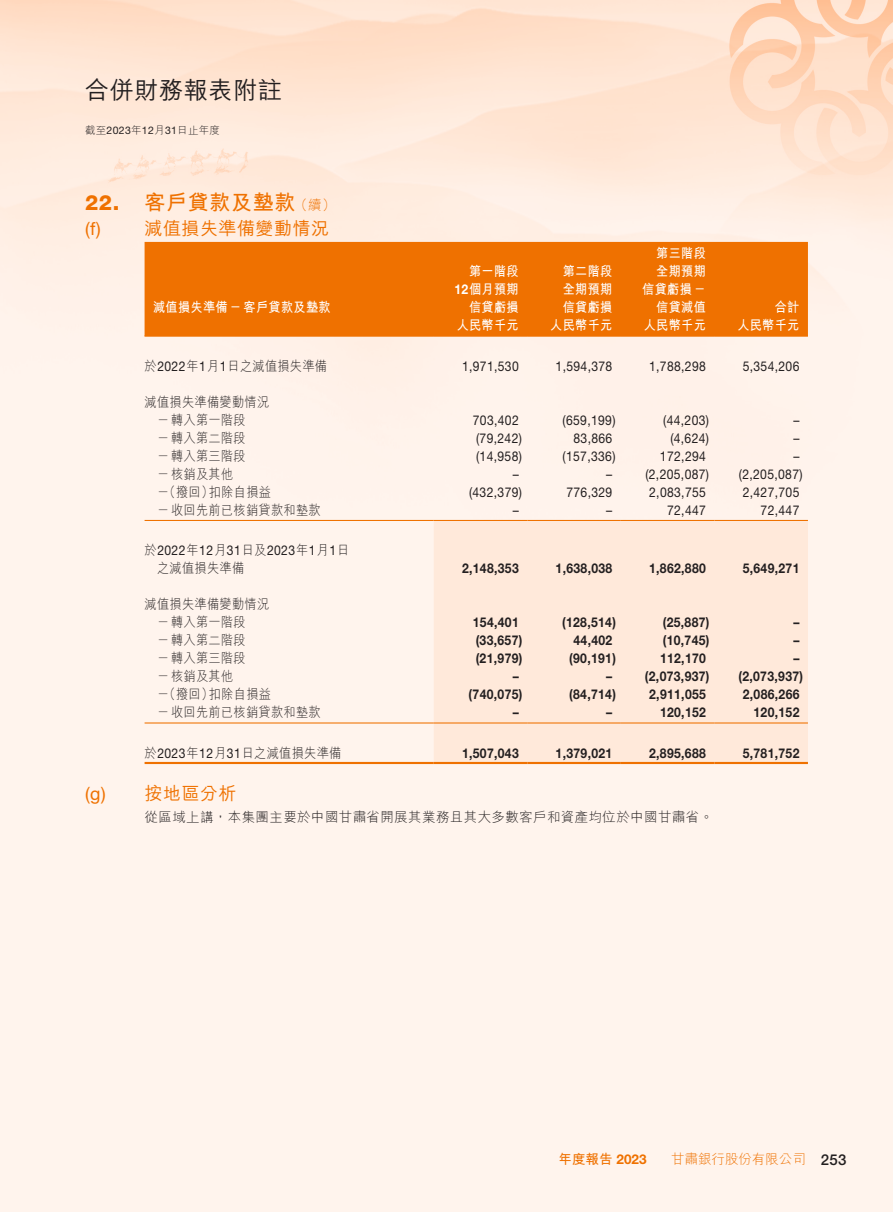
<style>
.page{position:relative;width:893px;height:1212px;background:#fff}
.page>*{position:absolute;margin:0;border:0;box-sizing:border-box;transform-origin:0 0}
.t1{font:500 24px "M Hei HK";letter-spacing:.03em;color:#231f20}
.t2{font:700 21px "M Hei HK";letter-spacing:.03em;color:#ef7100}
.t3{font:500 18px "M Hei HK";letter-spacing:.03em;color:#ef7100}
.t4{font:18px "Helvetica Neue LT Std";color:#ef7100}
.t5{font:500 15px "Helvetica Neue LT Std";color:#231f20}
.t6{font:700 13.5px "Helvetica Neue LT Std";letter-spacing:.03em;color:#231f20;scale:.9 1}
.t7{font:13.5px "Helvetica Neue LT Std";letter-spacing:.03em;color:#231f20;scale:.9 1}
.t8{font:300 13.5px/18px "M Hei HK";letter-spacing:.03em;color:#231f20;scale:.9 1}
.t9{font:700 13.5px/18px "M Hei HK";letter-spacing:.03em;color:#fff;text-align:right;scale:.9 1}
.t10{font:300 13.5px "M Hei HK";letter-spacing:.03em;color:#231f20}
.t11{font:300 13.5px "M Hei HK";color:#ef7100}
.t12{font:700 13.5px "M Hei HK";color:#ef7100}
.t13{font:300 10.5px "M Hei HK";letter-spacing:.03em;color:#231f20}
.s1{font-family:"Helvetica Neue LT Std";font-weight:400}
.s2{font-family:"Helvetica Neue LT Std";font-weight:800}
.s3{font-weight:300;font-size:13.5px}
.s4{font-family:"Helvetica Neue LT Std"}
.s5{font-family:"M Hei HK";font-weight:300}
</style>
<div class="page">
<img style="left:0;top:0;width:893px;height:1212px">
<div style="left:145px;top:242px;width:663px;height:93px;background:#ef7100"></div>
<div style="left:434px;top:521px;width:374px;height:241px;background:#ffe9da"></div>
<hr style="left:145px;top:335px;width:289px;height:1px;background:#ef7100">
<hr style="left:434px;top:335px;width:93px;height:1px;background:#ef7100">
<hr style="left:527px;top:335px;width:94px;height:1px;background:#ef7100">
<hr style="left:621px;top:335px;width:93px;height:1px;background:#ef7100">
<hr style="left:714px;top:335px;width:94px;height:1px;background:#ef7100">
<hr style="left:145px;top:520px;width:289px;height:1px;background:#ef7100">
<hr style="left:434px;top:520px;width:93px;height:1px;background:#ef7100">
<hr style="left:527px;top:520px;width:94px;height:1px;background:#ef7100">
<hr style="left:621px;top:520px;width:93px;height:1px;background:#ef7100">
<hr style="left:714px;top:520px;width:94px;height:1px;background:#ef7100">
<hr style="left:145px;top:722px;width:289px;height:1px;background:#ef7100">
<hr style="left:434px;top:722px;width:93px;height:1px;background:#ef7100">
<hr style="left:527px;top:722px;width:94px;height:1px;background:#ef7100">
<hr style="left:621px;top:722px;width:93px;height:1px;background:#ef7100">
<hr style="left:714px;top:722px;width:94px;height:1px;background:#ef7100">
<hr style="left:145px;top:762px;width:289px;height:2px;background:#ef7100">
<hr style="left:434px;top:762px;width:93px;height:2px;background:#ef7100">
<hr style="left:527px;top:762px;width:94px;height:2px;background:#ef7100">
<hr style="left:621px;top:762px;width:93px;height:2px;background:#ef7100">
<hr style="left:714px;top:762px;width:94px;height:2px;background:#ef7100">
<h1 class="t1" style="left:85px;top:73px;width:199px">合併財務報表附註</h1>
<p class="t13" style="left:85px;top:125px;width:137px">截至<span class="s1">2023</span>年<span class="s1">12</span>月<span class="s1">31</span>日止年度</p>
<h2 class="t2" style="left:85px;top:187px;width:252px"><span class="s2">22.</span> 客戶貸款及墊款<span class="s3">（續）</span></h2>
<h3 class="t4" style="left:85px;top:218px;width:17px">(f)</h3>
<h3 class="t3" style="left:145px;top:216px;width:186px">減值損失準備變動情況</h3>
<p class="t9" style="left:153px;top:297px;width:199px">減值損失準備－客戶貸款及墊款</p>
<p class="t9" style="left:454px;top:261px;width:73px">第一階段<br><span class="s4">12</span>個月預期信貸虧損</p>
<p class="t9" style="left:563px;top:261px;width:57px;text-align:justify">第二階段全期預期信貸虧損</p>
<p class="t9" style="left:642px;top:243px;width:72px">第三階段全期預期信貸虧損－信貸減值</p>
<p class="t9" style="left:775px;top:297px;width:29px">合計</p>
<p class="t9" style="left:457px;top:315px;width:71px">人民幣千元</p>
<p class="t9" style="left:550px;top:315px;width:71px">人民幣千元</p>
<p class="t9" style="left:644px;top:315px;width:71px">人民幣千元</p>
<p class="t9" style="left:737px;top:315px;width:71px">人民幣千元</p>
<p class="t8" style="left:145px;top:357px;width:204px">於<span class="s1">2022</span>年<span class="s1">1</span>月<span class="s1">1</span>日之減值損失準備</p>
<p class="t7" style="left:462px;top:358px;width:65px">1,971,530</p>
<p class="t7" style="left:556px;top:358px;width:65px">1,594,378</p>
<p class="t7" style="left:649px;top:358px;width:65px">1,788,298</p>
<p class="t7" style="left:743px;top:358px;width:65px">5,354,206</p>
<p class="t8" style="left:157px;top:393px;width:126px;text-indent:-12px">減值損失準備變動情況－轉入第一階段</p>
<p class="t7" style="left:473px;top:412px;width:53px">703,402</p>
<p class="t7" style="left:563px;top:412px;width:60px">(659,199)</p>
<p class="t7" style="left:663px;top:412px;width:52px">(44,203)</p>
<p class="t7" style="left:793px;top:412px;width:8px">–</p>
<p class="t8" style="left:157px;top:429px;width:100px">－轉入第二階段</p>
<p class="t7" style="left:476px;top:430px;width:52px">(79,242)</p>
<p class="t7" style="left:573px;top:430px;width:45px">83,866</p>
<p class="t7" style="left:670px;top:430px;width:45px">(4,624)</p>
<p class="t7" style="left:793px;top:430px;width:8px">–</p>
<p class="t8" style="left:157px;top:447px;width:100px">－轉入第三階段</p>
<p class="t7" style="left:476px;top:448px;width:52px">(14,958)</p>
<p class="t7" style="left:563px;top:448px;width:60px">(157,336)</p>
<p class="t7" style="left:660px;top:448px;width:53px">172,294</p>
<p class="t7" style="left:793px;top:448px;width:8px">–</p>
<p class="t8" style="left:157px;top:465px;width:86px">－核銷及其他</p>
<p class="t7" style="left:513px;top:466px;width:8px">–</p>
<p class="t7" style="left:606px;top:466px;width:8px">–</p>
<p class="t7" style="left:645px;top:466px;width:72px">(2,205,087)</p>
<p class="t7" style="left:739px;top:466px;width:72px">(2,205,087)</p>
<p class="t8" style="left:157px;top:483px;width:128px">－（撥回）扣除自損益</p>
<p class="t7" style="left:469px;top:484px;width:60px">(432,379)</p>
<p class="t7" style="left:566px;top:484px;width:53px">776,329</p>
<p class="t7" style="left:649px;top:484px;width:65px">2,083,755</p>
<p class="t7" style="left:743px;top:484px;width:65px">2,427,705</p>
<p class="t8" style="left:157px;top:501px;width:183px">－收回先前已核銷貸款和墊款</p>
<p class="t7" style="left:513px;top:502px;width:8px">–</p>
<p class="t7" style="left:606px;top:502px;width:8px">–</p>
<p class="t7" style="left:667px;top:502px;width:45px">72,447</p>
<p class="t7" style="left:761px;top:502px;width:45px">72,447</p>
<p class="t7" style="left:145px;top:542px;width:229px"><span class="s5">於</span>2022<span class="s5">年</span>12<span class="s5">月</span>31<span class="s5">日及</span>2023<span class="s5">年</span>1<span class="s5">月</span>1<span class="s5">日</span></p>
<p class="t8" style="left:157px;top:559px;width:98px">之減值損失準備</p>
<p class="t6" style="left:462px;top:560px;width:65px">2,148,353</p>
<p class="t6" style="left:556px;top:560px;width:65px">1,638,038</p>
<p class="t6" style="left:649px;top:560px;width:65px">1,862,880</p>
<p class="t6" style="left:743px;top:560px;width:65px">5,649,271</p>
<p class="t8" style="left:157px;top:595px;width:126px;text-indent:-12px">減值損失準備變動情況－轉入第一階段</p>
<p class="t6" style="left:473px;top:614px;width:53px">154,401</p>
<p class="t6" style="left:562px;top:614px;width:61px">(128,514)</p>
<p class="t6" style="left:663px;top:614px;width:53px">(25,887)</p>
<p class="t6" style="left:793px;top:614px;width:8px">–</p>
<p class="t8" style="left:157px;top:631px;width:100px">－轉入第二階段</p>
<p class="t6" style="left:476px;top:632px;width:53px">(33,657)</p>
<p class="t6" style="left:573px;top:632px;width:45px">44,402</p>
<p class="t6" style="left:663px;top:632px;width:53px">(10,745)</p>
<p class="t6" style="left:793px;top:632px;width:8px">–</p>
<p class="t8" style="left:157px;top:649px;width:100px">－轉入第三階段</p>
<p class="t6" style="left:476px;top:650px;width:53px">(21,979)</p>
<p class="t6" style="left:569px;top:650px;width:53px">(90,191)</p>
<p class="t6" style="left:660px;top:650px;width:53px">112,170</p>
<p class="t6" style="left:793px;top:650px;width:8px">–</p>
<p class="t8" style="left:157px;top:667px;width:86px">－核銷及其他</p>
<p class="t6" style="left:513px;top:668px;width:8px">–</p>
<p class="t6" style="left:606px;top:668px;width:8px">–</p>
<p class="t6" style="left:645px;top:668px;width:73px">(2,073,937)</p>
<p class="t6" style="left:738px;top:668px;width:73px">(2,073,937)</p>
<p class="t8" style="left:157px;top:685px;width:128px">－（撥回）扣除自損益</p>
<p class="t6" style="left:469px;top:686px;width:61px">(740,075)</p>
<p class="t6" style="left:569px;top:686px;width:53px">(84,714)</p>
<p class="t6" style="left:649px;top:686px;width:65px">2,911,055</p>
<p class="t6" style="left:743px;top:686px;width:65px">2,086,266</p>
<p class="t8" style="left:157px;top:703px;width:183px">－收回先前已核銷貸款和墊款</p>
<p class="t6" style="left:513px;top:704px;width:8px">–</p>
<p class="t6" style="left:606px;top:704px;width:8px">–</p>
<p class="t6" style="left:660px;top:704px;width:53px">120,152</p>
<p class="t6" style="left:753px;top:704px;width:53px">120,152</p>
<p class="t8" style="left:145px;top:744px;width:220px">於<span class="s1">2023</span>年<span class="s1">12</span>月<span class="s1">31</span>日之減值損失準備</p>
<p class="t6" style="left:462px;top:745px;width:65px">1,507,043</p>
<p class="t6" style="left:556px;top:745px;width:65px">1,379,021</p>
<p class="t6" style="left:649px;top:745px;width:65px">2,895,688</p>
<p class="t6" style="left:743px;top:745px;width:65px">5,781,752</p>
<h3 class="t3" style="left:85px;top:780px;width:153px"><span class="s1">(g)</span> 按地區分析</h3>
<p class="t10" style="left:145px;top:810px;width:570px">從區域上講，本集團主要於中國甘肅省開展其業務且其大多數客戶和資產均位於中國甘肅省。</p>
<p class="t12" style="left:559px;top:1149px;width:89px">年度報告 <span class="s4">2023</span></p>
<p class="t11" style="left:671px;top:1152px;width:136px">甘肅銀行股份有限公司</p>
<p class="t5" style="left:821px;top:1150px;width:27px">253</p>
</div>
